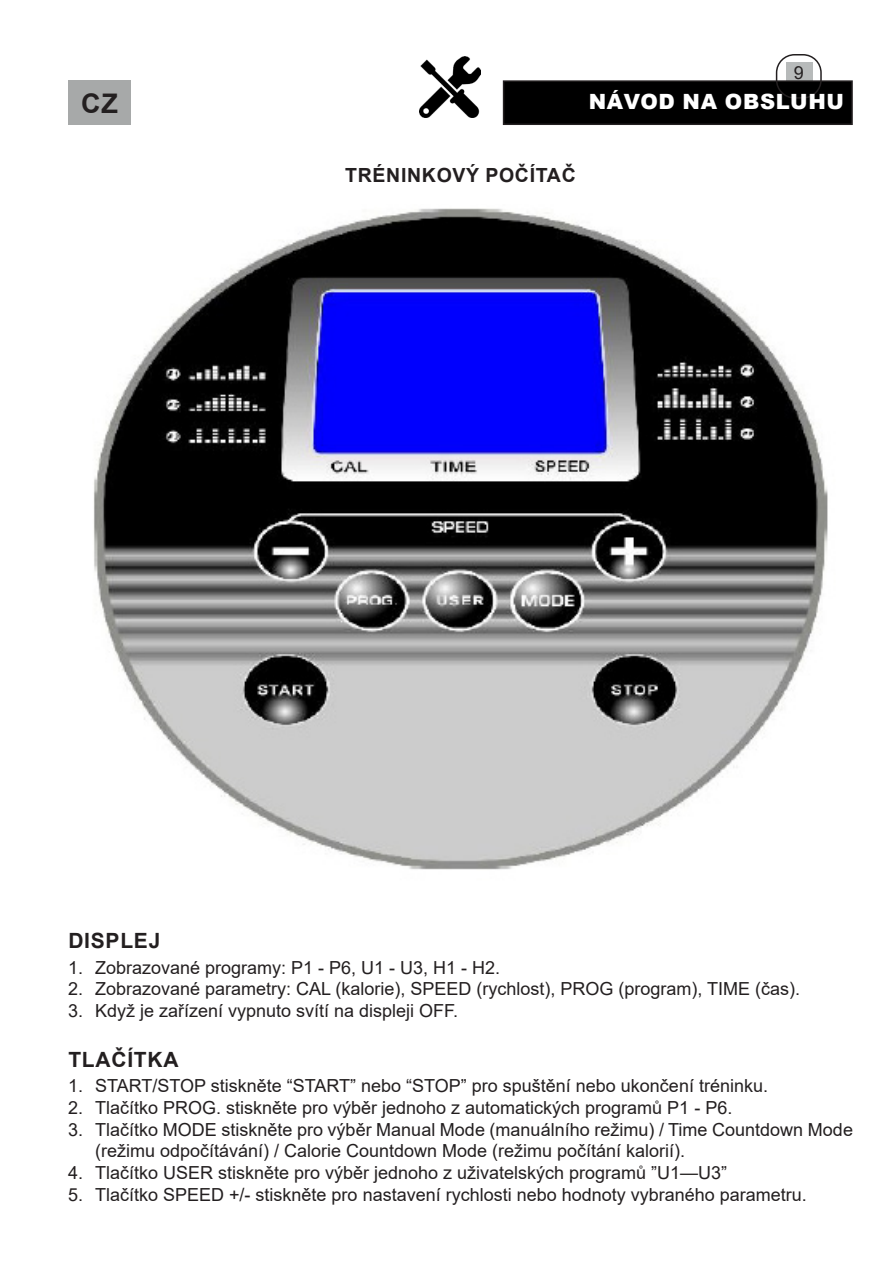
<style>
.page{position:relative;width:893px;height:1263px;background:#fff}
.page>*{position:absolute;margin:0;border:0;box-sizing:border-box;transform-origin:0 0}
.t1{font:700 27px "Arial";color:#231f20}
.t2{font:700 21px "Arial";letter-spacing:.035em;color:#231f20}
.Title_2_-_List{font:900 21px "Arial";letter-spacing:.035em;color:#fff}
.Title_3_-_Subsection{font:700 19.5px "Arial";letter-spacing:.035em;color:#231f20}
.t3{font:18px/21.6px "Arial";color:#231f20}
</style>
<div class="page">
<div style="left:786px;top:62px;width:26px;height:21px;background:#b7baba"></div>
<div style="left:504px;top:81px;width:348px;height:43px;background:#000"></div>
<div style="left:503px;top:80px;width:350px;height:45px;border:2px solid #231f20"></div>
<div style="left:776px;top:54px;width:46px;height:45px;border:2px solid #231f20;border-radius:18px"></div>
<div style="left:68px;top:80px;width:63px;height:45px;background:#a7a9a9"></div>
<img style="left:419px;top:56px;width:61px;height:61px">
<img style="left:94px;top:208px;width:734px;height:662px">
<p class="t3" style="left:794px;top:61px;width:12px">9</p>
<h1 class="t1" style="left:81px;top:84px;width:38px">CZ</h1>
<p class="Title_2_-_List" style="left:589px;top:87px;width:257px">NÁVOD NA OBSLUHU</p>
<p class="Title_3_-_Subsection" style="left:345px;top:162px;width:232px">TRÉNINKOVÝ POČÍTAČ</p>
<p class="t2" style="left:68px;top:926px;width:93px">DISPLEJ</p>
<p class="t3" style="left:68px;top:956px;width:434px">1. Zobrazované programy: P1 - P6, U1 - U3, H1 - H2.</p>
<p class="t3" style="left:68px;top:978px;width:734px">2. Zobrazované parametry: CAL (kalorie), SPEED (rychlost), PROG (program), TIME (čas).</p>
<p class="t3" style="left:68px;top:1000px;width:392px">3. Když je zařízení vypnuto svítí na displeji OFF.</p>
<p class="t2" style="left:68px;top:1044px;width:112px">TLAČÍTKA</p>
<p class="t3" style="left:68px;top:1075px;width:701px">1. START/STOP stiskněte “START” nebo “STOP” pro spuštění nebo ukončení tréninku.</p>
<p class="t3" style="left:68px;top:1097px;width:666px">2. Tlačítko PROG. stiskněte pro výběr jednoho z automatických programů P1 - P6.</p>
<p class="t3" style="left:95px;top:1118px;width:759px;text-indent:-27px">3. Tlačítko MODE stiskněte pro výběr Manual Mode (manuálního režimu) / Time Countdown Mode (režimu odpočítávání) / Calorie Countdown Mode (režimu počítání kalorií).</p>
<p class="t3" style="left:68px;top:1162px;width:661px">4. Tlačítko USER stiskněte pro výběr jednoho z uživatelských programů ”U1—U3”</p>
<p class="t3" style="left:68px;top:1183px;width:740px">5. Tlačítko SPEED +/- stiskněte pro nastavení rychlosti nebo hodnoty vybraného parametru.</p>
</div>
